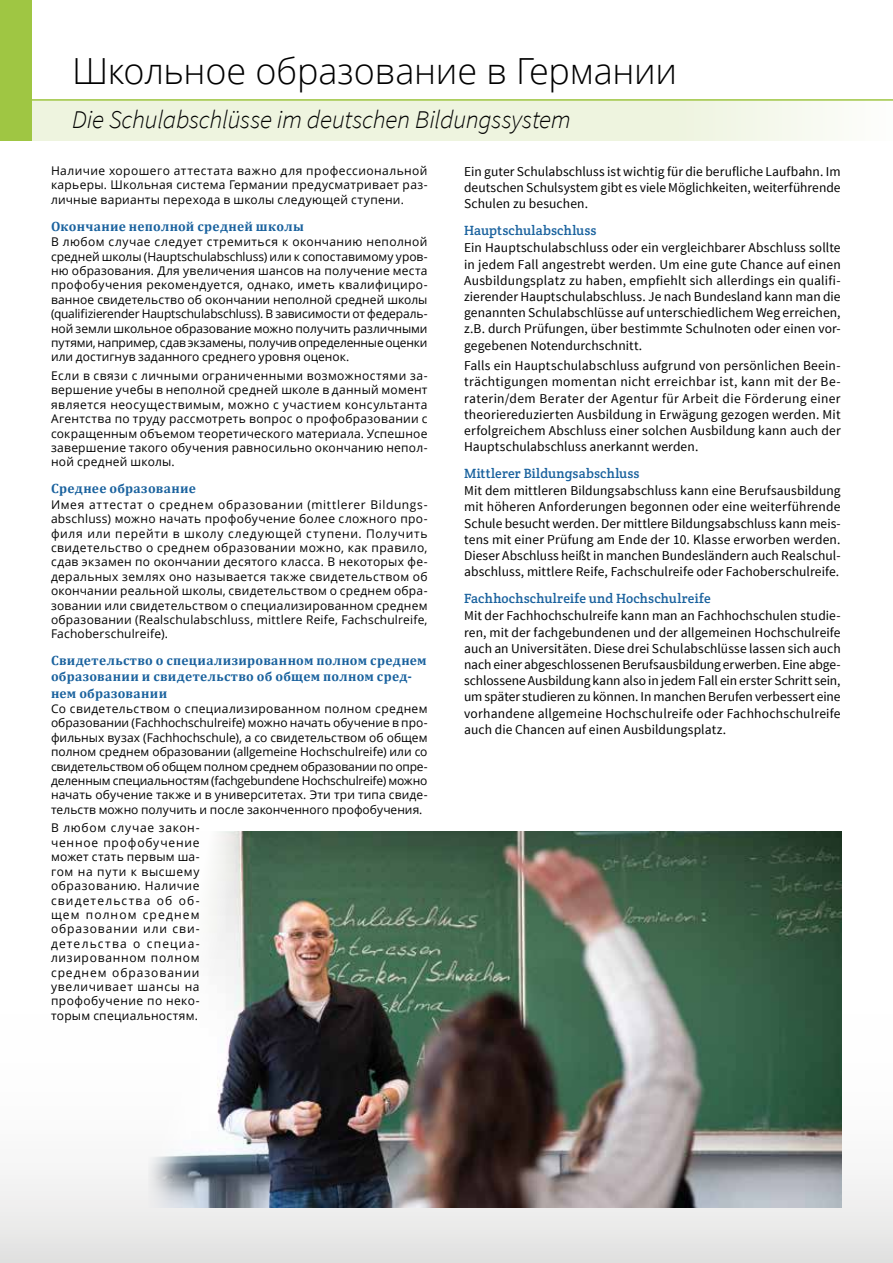
<style>
.page{position:relative;width:893px;height:1263px;background:#fff}
.page>*{position:absolute;margin:0;border:0;box-sizing:border-box;transform-origin:0 0}
.t1{font:300 36px "Open Sans";letter-spacing:-.005em;color:#000}
.t2{font:italic 300 25.5px "Source Sans Pro";letter-spacing:-.01em;color:#000}
.t3{font:13.5px/16.2px "Source Sans Pro";letter-spacing:.005em;color:#000;text-align:justify}
.t4{font:700 13.5px/16.2px "Cambria";letter-spacing:.025em;color:#1a629e}
.t5{font:13.5px "Crete Round";letter-spacing:.01em;color:#1a629e}
.t6{font:12px/14.4px "Open Sans";letter-spacing:.015em;color:#000;text-align:justify}
</style>
<div class="page">
<div style="left:0;top:99px;width:893px;height:41px;background:#eef4df"></div>
<svg style="left:0;top:1160px;width:880px;height:103px"></svg>
<svg style="left:880px;top:1175px;width:13px;height:88px"></svg>
<hr style="left:0;top:99px;width:893px;height:2px;background:#9fc643">
<div style="left:0;top:0;width:32px;height:140px;background:#9fc643"></div>
<img style="left:149px;top:831px;width:693px;height:377px">
<h1 class="t1" style="left:72px;top:46px;width:606px">Школьное образование в Германии</h1>
<h2 class="t2" style="left:72px;top:104px;width:500px">Die Schulabschlüsse im deutschen Bildungssystem</h2>
<p class="t6" style="left:51px;top:163px;width:378px">Наличие хорошего аттестата важно для профессиональной карьеры. Школьная система Германии предусматривает раз&shy;личные варианты перехода в школы следующей ступени.</p>
<p class="t4" style="left:51px;top:217px;width:254px">Окончание неполной средней школы</p>
<p class="t6" style="left:51px;top:234px;width:378px">В любом случае следует стремиться к окончанию неполной средней школы (Hauptschulabschluss) или к сопоставимому уров&shy;ню образования. Для увеличения шансов на получение места профобучения рекомендуется, однако, иметь квалифициро&shy;ванное свидетельство об окончании неполной средней школы (qualifizierender Hauptschulabschluss). В зависимости от федераль&shy;ной земли школьное образование можно получить различными путями, например, сдав экзамены, получив определенные оценки или достигнув заданного среднего уровня оценок.</p>
<p class="t6" style="left:51px;top:368px;width:378px">Если в связи с личными ограниченными возможностями за&shy;вершение учебы в неполной средней школе в данный момент является неосуществимым, можно с участием консультанта Агентства по труду рассмотреть вопрос о профобразовании с сокращенным объемом теоретического материала. Успешное завершение такого обучения равносильно окончанию непол&shy;ной средней школы.</p>
<p class="t4" style="left:51px;top:480px;width:146px">Среднее образование</p>
<p class="t6" style="left:51px;top:497px;width:378px">Имея аттестат о среднем образовании (mittlerer Bildungs&shy;abschluss) можно начать профобучение более сложного про&shy;филя или перейти в школу следующей ступени. Получить свидетельство о среднем образовании можно, как правило, сдав экзамен по окончании десятого класса. В некоторых фе&shy;деральных землях оно называется также свидетельством об окончании реальной школы, свидетельством о среднем обра&shy;зовании или свидетельством о специализированном среднем образовании (Realschulabschluss, mittlere Reife, Fachschulreife, Fachoberschulreife).</p>
<p class="t4" style="left:51px;top:652px;width:377px">Свидетельство о специализированном полном среднем образовании и свидетельство об общем полном сред&shy;нем образовании</p>
<p class="t6" style="left:51px;top:701px;width:378px">Со свидетельством о специализированном полном среднем образовании (Fachhochschulreife) можно начать обучение в про&shy;фильных вузах (Fachhochschule), а со свидетельством об общем полном среднем образовании (allgemeine Hochschulreife) или со свидетельством об общем полном среднем образовании по опре&shy;деленным специальностям (fachgebundene Hochschulreife) можно начать обучение также и в университетах. Эти три типа свиде&shy;тельств можно получить и после законченного профобучения.</p>
<p class="t6" style="left:51px;top:821px;width:150px">В любом случае закон&shy;ченное профобучение может стать первым ша&shy;гом на пути к высшему образованию. Наличие свидетельства об об&shy;щем полном среднем образовании или сви&shy;детельства о специа&shy;лизированном полном среднем образовании увеличивает шансы на профобучение по неко&shy;торым специальностям.</p>
<p class="t3" style="left:464px;top:164px;width:378px">Ein guter Schulabschluss ist wichtig für die berufliche Laufbahn. Im deutschen Schulsystem gibt es viele Möglichkeiten, weiterführende Schulen zu besuchen.</p>
<p class="t5" style="left:464px;top:222px;width:134px">Hauptschulabschluss</p>
<p class="t3" style="left:464px;top:240px;width:378px">Ein Hauptschulabschluss oder ein vergleichbarer Abschluss sollte in jedem Fall angestrebt werden. Um eine gute Chance auf einen Ausbildungsplatz zu haben, empfiehlt sich allerdings ein qualifi&shy;zierender Hauptschulabschluss. Je nach Bundesland kann man die genannten Schulabschlüsse auf unterschiedlichem Weg erreichen, z.B. durch Prüfungen, über bestimmte Schulnoten oder einen vor&shy;gegebenen Notendurchschnitt.</p>
<p class="t3" style="left:464px;top:358px;width:378px">Falls ein Hauptschulabschluss aufgrund von persönlichen Beein&shy;trächtigungen momentan nicht erreichbar ist, kann mit der Be&shy;raterin/dem Berater der Agentur für Arbeit die Förderung einer theoriereduzierten Ausbildung in Erwägung gezogen werden. Mit erfolgreichem Abschluss einer solchen Ausbildung kann auch der Hauptschulabschluss anerkannt werden.</p>
<p class="t5" style="left:464px;top:465px;width:177px">Mittlerer Bildungsabschluss</p>
<p class="t3" style="left:464px;top:483px;width:378px">Mit dem mittleren Bildungsabschluss kann eine Berufsausbildung mit höheren Anforderungen begonnen oder eine weiterführende Schule besucht werden. Der mittlere Bildungsabschluss kann meis&shy;tens mit einer Prüfung am Ende der 10. Klasse erworben werden.<br>Dieser Abschluss heißt in manchen Bundesländern auch Realschul&shy;abschluss, mittlere Reife, Fachschulreife oder Fachoberschulreife.</p>
<p class="t5" style="left:464px;top:590px;width:248px">Fachhochschulreife und Hochschulreife</p>
<p class="t3" style="left:464px;top:608px;width:378px">Mit der Fachhochschulreife kann man an Fachhochschulen studie&shy;ren, mit der fachgebundenen und der allgemeinen Hochschulreife auch an Universitäten. Diese drei Schulabschlüsse lassen sich auch nach einer abgeschlossenen Berufsausbildung erwerben. Eine abge&shy;schlossene Ausbildung kann also in jedem Fall ein erster Schritt sein, um später studieren zu können. In manchen Berufen verbessert eine vorhandene allgemeine Hochschulreife oder Fachhochschulreife auch die Chancen auf einen Ausbildungsplatz.</p>
</div>
